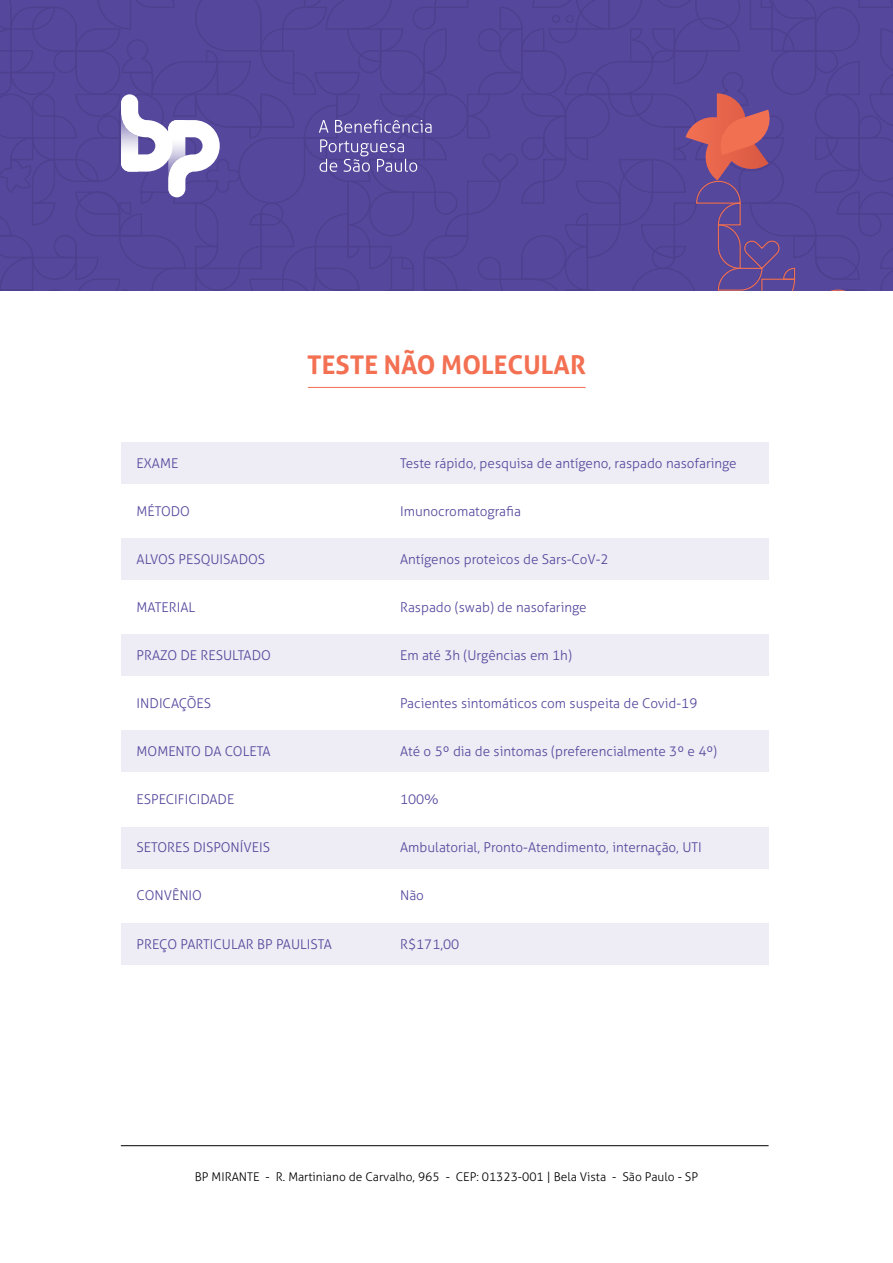
<style>
.page{position:relative;width:893px;height:1263px;background:#fff}
.page>*{position:absolute;margin:0;border:0;box-sizing:border-box;transform-origin:0 0}
.t1{font:700 25.8px "Aller";color:#f37053}
.t2{font:300 13.5px "Aller";color:#55479c}
.t3{font:300 12px "Aller";color:#000}
</style>
<div class="page">
<svg style="left:0;top:0;width:893px;height:291px;background:#5a4a9b"></svg>
<div style="left:121px;top:443px;width:648px;height:41px;background:#eeecf5"></div>
<div style="left:121px;top:539px;width:648px;height:41px;background:#eeecf5"></div>
<div style="left:121px;top:635px;width:648px;height:41px;background:#eeecf5"></div>
<div style="left:121px;top:731px;width:648px;height:41px;background:#eeecf5"></div>
<div style="left:121px;top:827px;width:648px;height:41px;background:#eeecf5"></div>
<div style="left:121px;top:923px;width:648px;height:41px;background:#eeecf5"></div>
<hr style="left:308px;top:387px;width:278px;height:1px;background:#f37053">
<hr style="left:121px;top:1145px;width:648px;height:1px;background:#000">
<h1 class="t1" style="left:307px;top:349px;width:280px">TESTE NÃO MOLECULAR</h1>
<p class="t2" style="left:137px;top:455px;width:43px">EXAME</p>
<p class="t2" style="left:137px;top:503px;width:55px">MÉTODO</p>
<p class="t2" style="left:137px;top:551px;width:130px">ALVOS PESQUISADOS</p>
<p class="t2" style="left:137px;top:599px;width:60px">MATERIAL</p>
<p class="t2" style="left:137px;top:647px;width:136px">PRAZO DE RESULTADO</p>
<p class="t2" style="left:137px;top:695px;width:76px">INDICAÇÕES</p>
<p class="t2" style="left:137px;top:743px;width:136px">MOMENTO DA COLETA</p>
<p class="t2" style="left:137px;top:791px;width:99px">ESPECIFICIDADE</p>
<p class="t2" style="left:137px;top:839px;width:135px">SETORES DISPONÍVEIS</p>
<p class="t2" style="left:137px;top:887px;width:67px">CONVÊNIO</p>
<p class="t2" style="left:137px;top:935px;width:197px">PREÇO PARTICULAR BP PAULISTA</p>
<p class="t2" style="left:400px;top:455px;width:338px">Teste rápido, pesquisa de antígeno, raspado nasofaringe</p>
<p class="t2" style="left:400px;top:503px;width:122px">Imunocromatografia</p>
<p class="t2" style="left:400px;top:551px;width:210px">Antígenos proteicos de Sars-CoV-2</p>
<p class="t2" style="left:400px;top:599px;width:188px">Raspado (swab) de nasofaringe</p>
<p class="t2" style="left:400px;top:647px;width:173px">Em até 3h (Urgências em 1h)</p>
<p class="t2" style="left:400px;top:695px;width:299px">Pacientes sintomáticos com suspeita de Covid-19</p>
<p class="t2" style="left:400px;top:743px;width:318px">Até o 5º dia de sintomas (preferencialmente 3º e 4º)</p>
<p class="t2" style="left:400px;top:791px;width:40px">100%</p>
<p class="t2" style="left:400px;top:839px;width:303px">Ambulatorial, Pronto-Atendimento, internação, UTI</p>
<p class="t2" style="left:400px;top:887px;width:25px">Não</p>
<p class="t2" style="left:400px;top:935px;width:61px">R$171,00</p>
<p class="t3" style="left:195px;top:1169px;width:505px">BP MIRANTE - R. Martiniano de Carvalho, 965 - CEP: 01323-001 | Bela Vista - São Paulo - SP</p>
</div>
